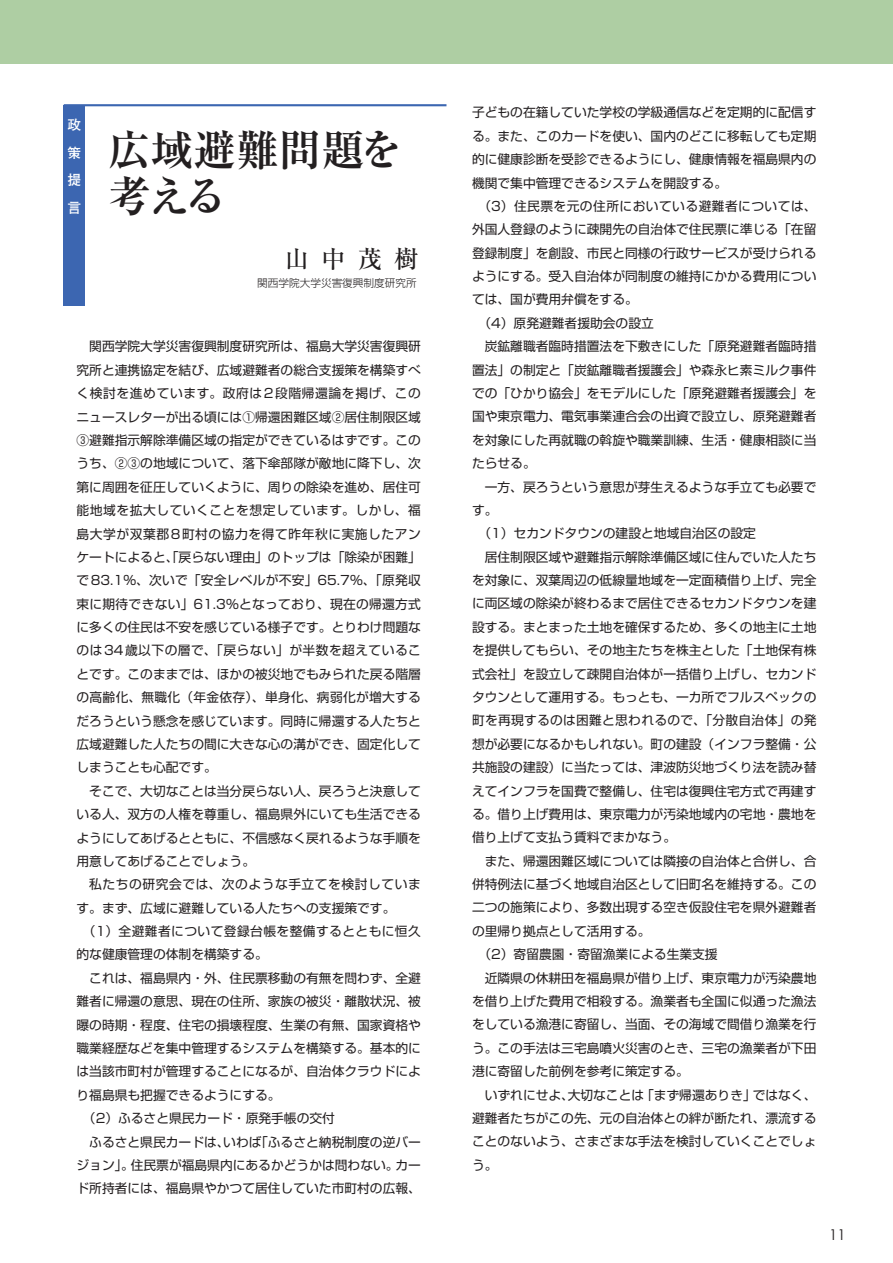
<style>
.page{position:relative;width:893px;height:1263px;background:#fff}
.page>*{position:absolute;margin:0;border:0;box-sizing:border-box;transform-origin:0 0}
.t1{font:700 42.45px/45.8px "Ryumin Pro";color:#231f20}
.t2{font:500 24.45px "Ryumin Pro";color:#231f20}
.t3{font:14.85px "Century Gothic";color:#231f20}
.t4{font:700 13.8px/27.6px "Futo Go B101 Pro";color:#fff;text-align:justify}
.t5{font:12.75px/23.4px "Shin Go Pro";color:#231f20;text-align:justify}
.t6{font:12.75px "Shin Go Pro";letter-spacing:.02em;color:#231f20}
.t7{font:12.75px "Shin Go Pro";letter-spacing:.03em;color:#231f20}
.t8{font:12.75px "Shin Go Pro";letter-spacing:.035em;color:#231f20}
.t9{font:12.75px "Shin Go Pro";letter-spacing:.045em;color:#231f20}
.t10{font:300 10.65px "Shin Go Pro";color:#231f20}
</style>
<div class="page">
<div style="left:0;top:0;width:893px;height:64px;background:#aecea3"></div>
<div style="left:64px;top:105px;width:21px;height:201px;background:#3c66b1"></div>
<hr style="left:64px;top:104px;width:382px;height:2px;background:#3c66b1">
<p class="t4" style="left:68px;top:109px;width:15px">政策提言</p>
<h1 class="t1" style="left:108px;top:124px;width:296px">広域避難問題を考える</h1>
<h2 class="t2" style="left:284px;top:240px;width:136px">山中茂樹</h2>
<p class="t10" style="left:257px;top:274px;width:161px">関西学院大学災害復興制度研究所</p>
<p class="t5" style="left:77px;top:333px;width:346px;text-indent:13px">関西学院大学災害復興制度研究所は、福島大学災害復興研究所と連携協定を結び、広域避難者の総合支援策を構築すべく検討を進めています。政府は2段階帰還論を掲げ、このニュースレターが出る頃には①帰還困難区域②居住制限区域③避難指示解除準備区域の指定ができているはずです。このうち、②③の地域について、落下傘部隊が敵地に降下し、次第に周囲を征圧していくように、周りの除染を進め、居住可能地域を拡大していくことを想定しています。しかし、福島大学が双葉郡8町村の協力を得て昨年秋に実施したアンケートによると、「戻らない理由」のトップは「除染が困難」で83.1％、次いで「安全レベルが不安」65.7％、「原発収束に期待できない」61.3％となっており、現在の帰還方式に多くの住民は不安を感じている様子です。とりわけ問題なのは34歳以下の層で、「戻らない」が半数を超えていることです。このままでは、ほかの被災地でもみられた戻る階層の高齢化、無職化（年金依存）、単身化、病弱化が増大するだろうという懸念を感じています。同時に帰還する人たちと広域避難した人たちの間に大きな心の溝ができ、固定化してしまうことも心配です。</p>
<p class="t5" style="left:77px;top:778px;width:346px;text-indent:13px">そこで、大切なことは当分戻らない人、戻ろうと決意している人、双方の人権を尊重し、福島県外にいても生活できるようにしてあげるとともに、不信感なく戻れるような手順を用意してあげることでしょう。</p>
<p class="t9" style="left:89px;top:874px;width:333px">私たちの研究会では、次のような手立てを検討していま</p>
<p class="t5" style="left:77px;top:894px;width:320px">す。まず、広域に避難している人たちへの支援策です。</p>
<p class="t7" style="left:83px;top:921px;width:339px">（1）全避難者について登録台帳を整備するとともに恒久</p>
<p class="t5" style="left:77px;top:941px;width:193px">的な健康管理の体制を構築する。</p>
<p class="t5" style="left:89px;top:965px;width:333px">これは、福島県内・外、住民票移動の有無を問わず、全避</p>
<p class="t5" style="left:77px;top:988px;width:346px">難者に帰還の意思、現在の住所、家族の被災・離散状況、被</p>
<p class="t5" style="left:77px;top:1011px;width:346px">曝の時期・程度、住宅の損壊程度、生業の有無、国家資格や</p>
<p class="t5" style="left:77px;top:1035px;width:346px">職業経歴などを集中管理するシステムを構築する。基本的に</p>
<p class="t5" style="left:77px;top:1058px;width:346px">は当該市町村が管理することになるが、自治体クラウドによ</p>
<p class="t5" style="left:77px;top:1082px;width:206px">り福島県も把握できるようにする。</p>
<p class="t5" style="left:83px;top:1105px;width:254px">（2）ふるさと県民カード・原発手帳の交付</p>
<p class="t5" style="left:89px;top:1128px;width:333px">ふるさと県民カードは、いわば「ふるさと納税制度の逆バー</p>
<p class="t5" style="left:77px;top:1152px;width:346px">ジョン」。住民票が福島県内にあるかどうかは問わない。カー</p>
<p class="t5" style="left:77px;top:1175px;width:346px">ド所持者には、福島県やかつて居住していた市町村の広報、</p>
<p class="t5" style="left:472px;top:99px;width:346px">子どもの在籍していた学校の学級通信などを定期的に配信す</p>
<p class="t5" style="left:472px;top:123px;width:346px">る。また、このカードを使い、国内のどこに移転しても定期</p>
<p class="t5" style="left:472px;top:146px;width:346px">的に健康診断を受診できるようにし、健康情報を福島県内の</p>
<p class="t5" style="left:472px;top:169px;width:257px">機関で集中管理できるシステムを開設する。</p>
<p class="t8" style="left:478px;top:196px;width:340px">（3）住民票を元の住所においている避難者については、</p>
<p class="t5" style="left:472px;top:216px;width:346px">外国人登録のように疎開先の自治体で住民票に準じる「在留</p>
<p class="t5" style="left:472px;top:240px;width:346px">登録制度」を創設、市民と同様の行政サービスが受けられる</p>
<p class="t5" style="left:472px;top:263px;width:346px">ようにする。受入自治体が同制度の維持にかかる費用につい</p>
<p class="t5" style="left:472px;top:286px;width:167px">ては、国が費用弁償をする。</p>
<p class="t5" style="left:478px;top:310px;width:177px">（4）原発避難者援助会の設立</p>
<p class="t5" style="left:485px;top:333px;width:333px">炭鉱離職者臨時措置法を下敷きにした「原発避難者臨時措</p>
<p class="t5" style="left:472px;top:356px;width:346px">置法」の制定と「炭鉱離職者援護会」や森永ヒ素ミルク事件</p>
<p class="t5" style="left:472px;top:380px;width:346px">での「ひかり協会」をモデルにした「原発避難者援護会」を</p>
<p class="t5" style="left:472px;top:403px;width:346px">国や東京電力、電気事業連合会の出資で設立し、原発避難者</p>
<p class="t5" style="left:472px;top:427px;width:346px">を対象にした再就職の斡旋や職業訓練、生活・健康相談に当</p>
<p class="t5" style="left:472px;top:450px;width:65px">たらせる。</p>
<p class="t5" style="left:485px;top:473px;width:333px">一方、戻ろうという意思が芽生えるような手立ても必要で</p>
<p class="t5" style="left:472px;top:497px;width:27px">す。</p>
<p class="t5" style="left:478px;top:520px;width:279px">（1）セカンドタウンの建設と地域自治区の設定</p>
<p class="t5" style="left:485px;top:544px;width:333px">居住制限区域や避難指示解除準備区域に住んでいた人たち</p>
<p class="t5" style="left:472px;top:567px;width:346px">を対象に、双葉周辺の低線量地域を一定面積借り上げ、完全</p>
<p class="t5" style="left:472px;top:590px;width:346px">に両区域の除染が終わるまで居住できるセカンドタウンを建</p>
<p class="t5" style="left:472px;top:614px;width:346px">設する。まとまった土地を確保するため、多くの地主に土地</p>
<p class="t5" style="left:472px;top:637px;width:346px">を提供してもらい、その地主たちを株主とした「土地保有株</p>
<p class="t5" style="left:472px;top:660px;width:346px">式会社」を設立して疎開自治体が一括借り上げし、セカンド</p>
<p class="t5" style="left:472px;top:684px;width:346px">タウンとして運用する。もっとも、一カ所でフルスペックの</p>
<p class="t6" style="left:472px;top:710px;width:346px">町を再現するのは困難と思われるので、「分散自治体」の発</p>
<p class="t5" style="left:472px;top:731px;width:346px">想が必要になるかもしれない。町の建設（インフラ整備・公</p>
<p class="t5" style="left:472px;top:754px;width:346px">共施設の建設）に当たっては、津波防災地づくり法を読み替</p>
<p class="t5" style="left:472px;top:777px;width:346px">えてインフラを国費で整備し、住宅は復興住宅方式で再建す</p>
<p class="t5" style="left:472px;top:801px;width:346px">る。借り上げ費用は、東京電力が汚染地域内の宅地・農地を</p>
<p class="t5" style="left:472px;top:824px;width:206px">借り上げて支払う賃料でまかなう。</p>
<p class="t5" style="left:485px;top:848px;width:333px">また、帰還困難区域については隣接の自治体と合併し、合</p>
<p class="t5" style="left:472px;top:871px;width:346px">併特例法に基づく地域自治区として旧町名を維持する。この</p>
<p class="t5" style="left:472px;top:894px;width:346px">二つの施策により、多数出現する空き仮設住宅を県外避難者</p>
<p class="t5" style="left:472px;top:918px;width:180px">の里帰り拠点として活用する。</p>
<p class="t5" style="left:478px;top:941px;width:241px">（2）寄留農園・寄留漁業による生業支援</p>
<p class="t5" style="left:485px;top:964px;width:333px">近隣県の休耕田を福島県が借り上げ、東京電力が汚染農地</p>
<p class="t5" style="left:472px;top:988px;width:346px">を借り上げた費用で相殺する。漁業者も全国に似通った漁法</p>
<p class="t5" style="left:472px;top:1011px;width:346px">をしている漁港に寄留し、当面、その海域で間借り漁業を行</p>
<p class="t5" style="left:472px;top:1035px;width:346px">う。この手法は三宅島噴火災害のとき、三宅の漁業者が下田</p>
<p class="t5" style="left:472px;top:1058px;width:218px">港に寄留した前例を参考に策定する。</p>
<p class="t5" style="left:485px;top:1081px;width:333px">いずれにせよ、大切なことは「まず帰還ありき」ではなく、</p>
<p class="t5" style="left:472px;top:1105px;width:346px">避難者たちがこの先、元の自治体との絆が断たれ、漂流する</p>
<p class="t5" style="left:472px;top:1128px;width:346px">ことのないよう、さまざまな手法を検討していくことでしょ</p>
<p class="t5" style="left:472px;top:1151px;width:27px">う。</p>
<p class="t3" style="left:829px;top:1225px;width:18px">11</p>
</div>
